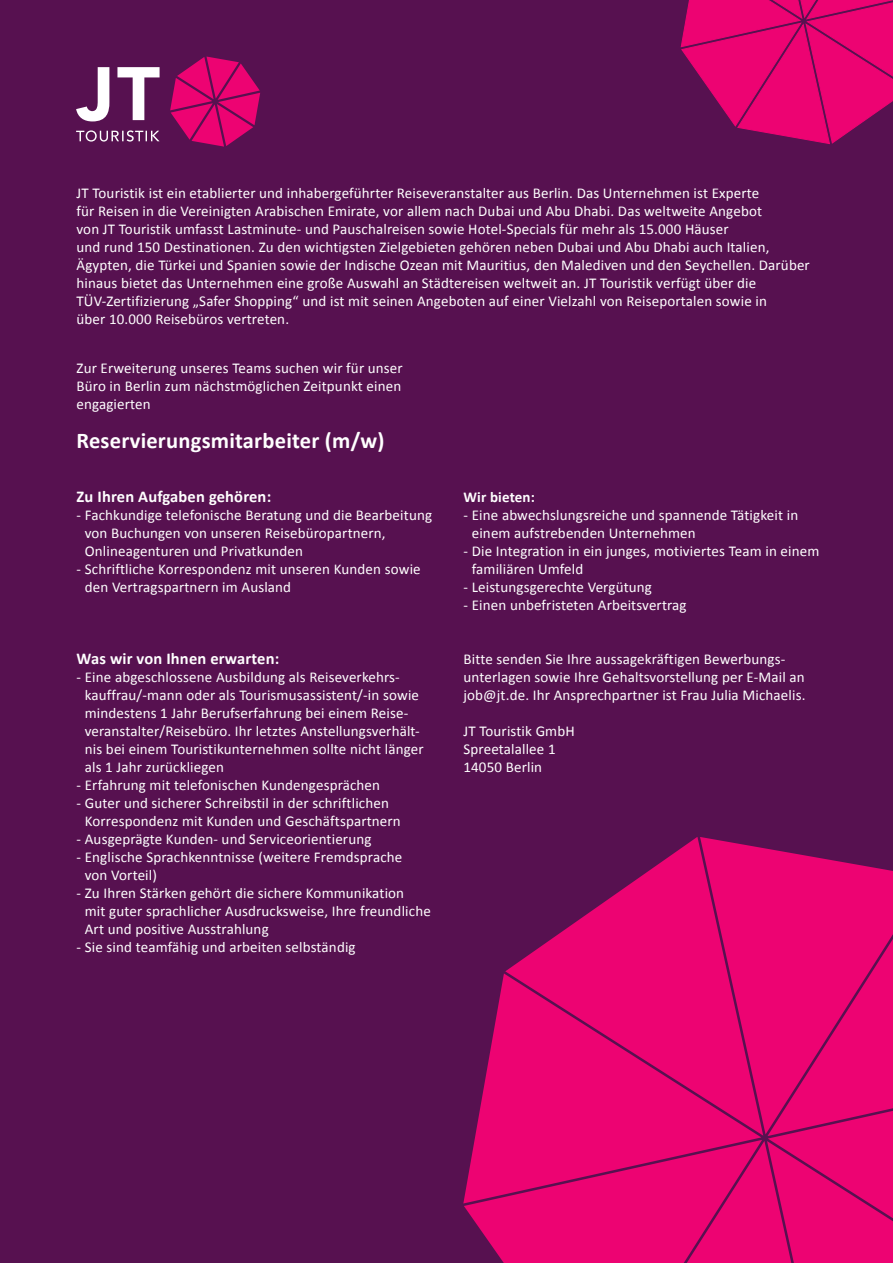
<style>
.page{position:relative;width:893px;height:1263px;background:#571150}
.page>*{position:absolute;margin:0;border:0;box-sizing:border-box;transform-origin:0 0}
.t1{font:700 22.5px "Calibri";letter-spacing:.01em;color:#fff}
.t2{font:700 16.5px "Calibri";letter-spacing:.01em;color:#fff}
.t3{font:15px/18px "Calibri";letter-spacing:.01em;color:#fff}
.t4{font:700 15px "Calibri";letter-spacing:.01em;color:#fff}
</style>
<div class="page">
<svg style="left:680px;top:0;width:213px;height:145px"></svg>
<svg style="left:766px;top:848px;width:127px;height:26px"></svg>
<svg style="left:644px;top:837px;width:122px;height:37px"></svg>
<svg style="left:463px;top:874px;width:430px;height:389px;background:#d9046d"></svg>
<svg style="left:76px;top:130px;width:84px;height:12px"></svg>
<svg style="left:76px;top:67px;width:84px;height:54px"></svg>
<svg style="left:170px;top:57px;width:90px;height:90px"></svg>
<p class="t3" style="left:77px;top:184px;width:735px">JT Touristik ist ein etablierter und inhabergeführter Reiseveranstalter aus Berlin. Das Unternehmen ist Experte<br>für Reisen in die Vereinigten Arabischen Emirate, vor allem nach Dubai und Abu Dhabi. Das weltweite Angebot<br>von JT Touristik umfasst Lastminute- und Pauschalreisen sowie Hotel-Specials für mehr als 15.000 Häuser<br>und rund 150 Destinationen. Zu den wichtigsten Zielgebieten gehören neben Dubai und Abu Dhabi auch Italien, Ägypten, die Türkei und Spanien sowie der Indische Ozean mit Mauritius, den Malediven und den Seychellen. Darüber hinaus bietet das Unternehmen eine große Auswahl an Städtereisen weltweit an. JT Touristik verfügt über die TÜV-Zertifizierung „Safer Shopping“ und ist mit seinen Angeboten auf einer Vielzahl von Reiseportalen sowie in<br>über 10.000 Reisebüros vertreten.</p>
<p class="t3" style="left:77px;top:359px;width:328px;text-align:justify">Zur Erweiterung unseres Teams suchen wir für unser Büro in Berlin zum nächstmöglichen Zeitpunkt einen engagierten</p>
<h1 class="t1" style="left:77px;top:426px;width:310px">Reservierungsmitarbeiter (m/w)</h1>
<p class="t2" style="left:77px;top:486px;width:196px">Zu Ihren Aufgaben gehören:</p>
<p class="t3" style="left:85px;top:506px;width:349px;text-indent:-8px">- Fachkundige telefonische Beratung und die Bearbeitung von Buchungen von unseren Reisebüropartnern,<br>Onlineagenturen und Privatkunden</p>
<p class="t3" style="left:85px;top:560px;width:337px;text-indent:-8px">- Schriftliche Korrespondenz mit unseren Kunden sowie den Vertragspartnern im Ausland</p>
<p class="t4" style="left:463px;top:488px;width:73px">Wir bieten:</p>
<p class="t3" style="left:472px;top:506px;width:328px;text-indent:-8px">- Eine abwechslungsreiche und spannende Tätigkeit in einem aufstrebenden Unternehmen</p>
<p class="t3" style="left:472px;top:542px;width:349px;text-indent:-8px">- Die Integration in ein junges, motiviertes Team in einem familiären Umfeld</p>
<p class="t3" style="left:463px;top:578px;width:190px">- Leistungsgerechte Vergütung</p>
<p class="t3" style="left:463px;top:596px;width:225px">- Einen unbefristeten Arbeitsvertrag</p>
<p class="t2" style="left:77px;top:648px;width:204px">Was wir von Ihnen erwarten:</p>
<p class="t3" style="left:85px;top:668px;width:340px;text-indent:-8px">- Eine abgeschlossene Ausbildung als Reiseverkehrs&shy;kauffrau/-mann oder als Tourismusassistent/-in sowie mindestens 1 Jahr Berufserfahrung bei einem Reise&shy;veranstalter/Reisebüro. Ihr letztes Anstellungsverhält&shy;nis bei einem Touristikunternehmen sollte nicht länger als 1 Jahr zurückliegen</p>
<p class="t3" style="left:77px;top:776px;width:305px">- Erfahrung mit telefonischen Kundengesprächen</p>
<p class="t3" style="left:85px;top:794px;width:318px;text-indent:-8px">- Guter und sicherer Schreibstil in der schriftlichen<br>Korrespondenz mit Kunden und Geschäftspartnern</p>
<p class="t3" style="left:77px;top:830px;width:296px">- Ausgeprägte Kunden- und Serviceorientierung</p>
<p class="t3" style="left:85px;top:848px;width:319px;text-indent:-8px">- Englische Sprachkenntnisse (weitere Fremdsprache von Vorteil)</p>
<p class="t3" style="left:85px;top:884px;width:347px;text-indent:-8px">- Zu Ihren Stärken gehört die sichere Kommunikation<br>mit guter sprachlicher Ausdrucksweise, Ihre freundliche<br>Art und positive Ausstrahlung</p>
<p class="t3" style="left:77px;top:938px;width:281px">- Sie sind teamfähig und arbeiten selbständig</p>
<p class="t3" style="left:463px;top:650px;width:343px">Bitte senden Sie Ihre aussagekräftigen Bewerbungs&shy;unterlagen sowie Ihre Gehaltsvorstellung per E-Mail an job@jt.de. Ihr Ansprechpartner ist Frau Julia Michaelis.</p>
<p class="t3" style="left:463px;top:722px;width:113px">JT Touristik GmbH<br>Spreetalallee 1<br>14050 Berlin</p>
</div>
